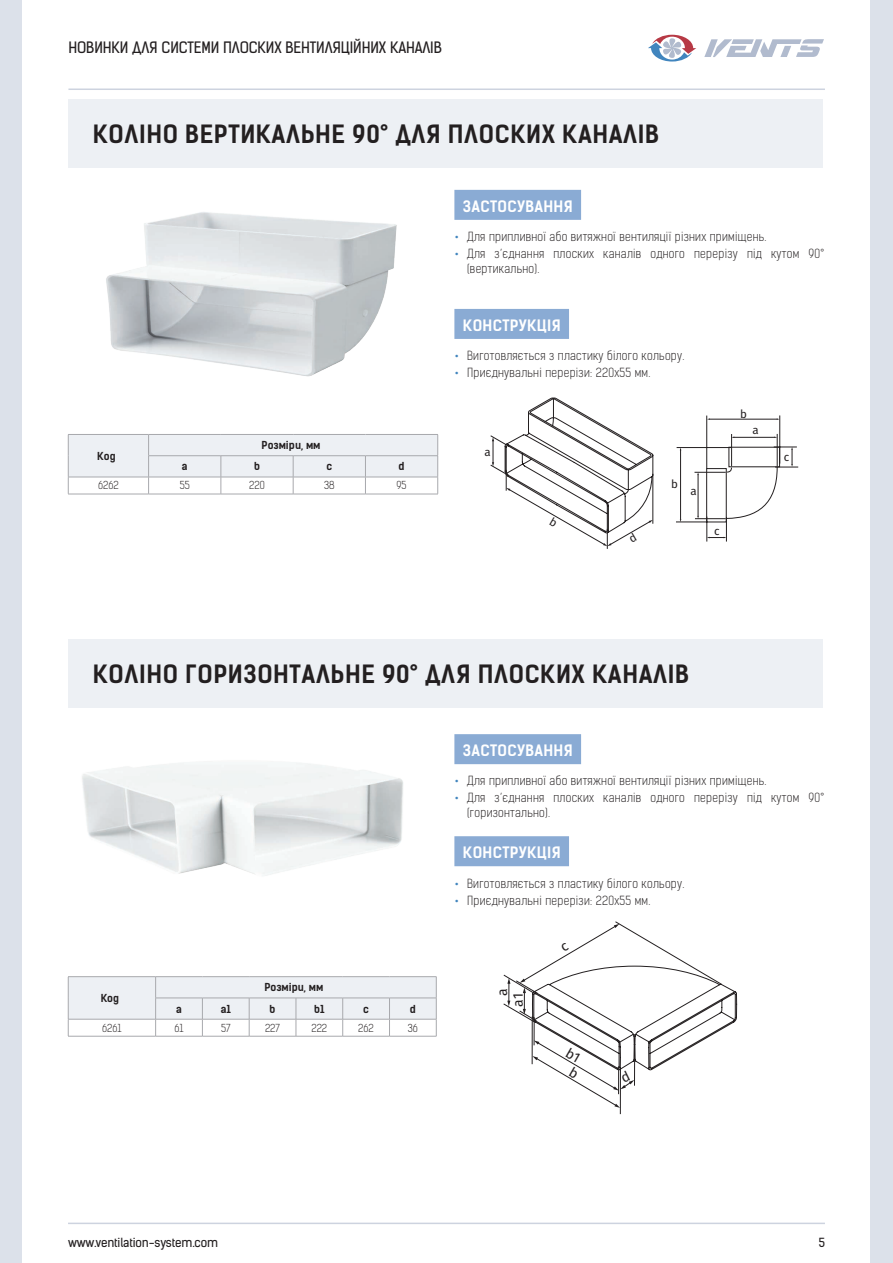
<style>
.page{position:relative;width:893px;height:1263px;background:#fff}
.page>*{position:absolute;margin:0;border:0;box-sizing:border-box;transform-origin:0 0}
.t1{font:24px "Kelson Sans Bold BG";letter-spacing:.025em;color:#231f20}
.t2{font:15px "Kelson Sans Bold BG";letter-spacing:.02em;color:#fff}
.t3{font:15px "Kelson Sans Regular BG";letter-spacing:-.01em;color:#231f20}
.t4{font:13.95px/15.8px "Fira Sans";color:#231f20}
.t5{font:12px/15px "Kelson Sans Light RU";letter-spacing:.025em;color:#231f20}
.t6{font:12px "Kelson Sans Regular BG";letter-spacing:-.01em;color:#231f20}
.t7{font:11.55px "Fira Sans";color:#231f20}
.t8{font:10.5px "Kelson Sans Bold BG";color:#231f20}
.t9{font:300 10.5px "Kelson Sans";color:#231f20}
.s1{font-family:"Kelson Sans";font-weight:700;color:#4185be}
</style>
<div class="page">
<hr style="left:68px;top:89px;width:757px;height:1px;background:#cdd3df">
<hr style="left:68px;top:1222px;width:757px;height:2px;background:#cdd3df">
<div style="left:871px;top:0;width:22px;height:1263px;background:#dce1ea"></div>
<div style="left:0;top:0;width:21px;height:1263px;background:#dce1ea"></div>
<svg style="left:704px;top:39px;width:120px;height:18px"></svg>
<svg style="left:648px;top:35px;width:48px;height:27px"></svg>
<svg style="left:68px;top:434px;width:370px;height:60px"></svg>
<hr style="left:68px;top:494px;width:81px;height:1px;background:#a8a9ad">
<hr style="left:149px;top:494px;width:72px;height:1px;background:#a8a9ad">
<hr style="left:221px;top:494px;width:72px;height:1px;background:#a8a9ad">
<hr style="left:293px;top:494px;width:72px;height:1px;background:#a8a9ad">
<hr style="left:365px;top:494px;width:73px;height:1px;background:#a8a9ad">
<hr style="left:68px;top:976px;width:88px;height:1px;background:#a8a9ad">
<hr style="left:156px;top:976px;width:46px;height:1px;background:#a8a9ad">
<hr style="left:202px;top:976px;width:47px;height:1px;background:#a8a9ad">
<hr style="left:249px;top:976px;width:47px;height:1px;background:#a8a9ad">
<hr style="left:296px;top:976px;width:47px;height:1px;background:#a8a9ad">
<hr style="left:343px;top:976px;width:46px;height:1px;background:#a8a9ad">
<hr style="left:389px;top:976px;width:47px;height:1px;background:#a8a9ad">
<svg style="left:68px;top:977px;width:369px;height:59px"></svg>
<hr style="left:68px;top:1036px;width:88px;height:1px;background:#a8a9ad">
<hr style="left:156px;top:1036px;width:46px;height:1px;background:#a8a9ad">
<hr style="left:202px;top:1036px;width:47px;height:1px;background:#a8a9ad">
<hr style="left:249px;top:1036px;width:47px;height:1px;background:#a8a9ad">
<hr style="left:296px;top:1036px;width:47px;height:1px;background:#a8a9ad">
<hr style="left:343px;top:1036px;width:46px;height:1px;background:#a8a9ad">
<hr style="left:389px;top:1036px;width:47px;height:1px;background:#a8a9ad">
<div style="left:68px;top:99px;width:755px;height:69px;background:#edf0f4"></div>
<div style="left:68px;top:639px;width:755px;height:69px;background:#edf0f4"></div>
<div style="left:454px;top:190px;width:127px;height:30px;background:#8aabd4"></div>
<div style="left:454px;top:309px;width:115px;height:30px;background:#8aabd4"></div>
<div style="left:454px;top:734px;width:127px;height:30px;background:#8aabd4"></div>
<div style="left:454px;top:836px;width:115px;height:30px;background:#8aabd4"></div>
<img style="left:82px;top:763px;width:321px;height:113px">
<hr style="left:676px;top:522px;width:32px;height:1px;background:#231f20">
<hr style="left:779px;top:415px;width:1px;height:49px;background:#231f20">
<hr style="left:706px;top:416px;width:1px;height:53px;background:#231f20">
<hr style="left:677px;top:447px;width:54px;height:1px;background:#231f20">
<hr style="left:680px;top:450px;width:1px;height:70px;background:#231f20">
<hr style="left:731px;top:434px;width:1px;height:32px;background:#231f20">
<hr style="left:709px;top:419px;width:68px;height:1px;background:#231f20">
<hr style="left:694px;top:472px;width:32px;height:1px;background:#231f20">
<hr style="left:695px;top:518px;width:31px;height:1px;background:#231f20">
<hr style="left:698px;top:474px;width:1px;height:42px;background:#231f20">
<hr style="left:734px;top:437px;width:41px;height:1px;background:#231f20">
<hr style="left:777px;top:434px;width:1px;height:32px;background:#231f20">
<svg style="left:706px;top:447px;width:92px;height:94px"></svg>
<img style="left:106px;top:212px;width:291px;height:165px">
<svg style="left:490px;top:398px;width:164px;height:151px"></svg>
<svg style="left:503px;top:921px;width:234px;height:193px"></svg>
<p class="t3" style="left:68px;top:38px;width:375px">НОВИНКИ ДЛЯ СИСТЕМИ ПЛОСКИХ ВЕНТИЛЯЦІЙНИХ КАНАЛІВ</p>
<h1 class="t1" style="left:93px;top:119px;width:568px">КОЛІНО ВЕРТИКАЛЬНЕ 90° ДЛЯ ПЛОСКИХ КАНАЛІВ</h1>
<p class="t2" style="left:463px;top:197px;width:111px">ЗАСТОСУВАННЯ</p>
<p class="t5" style="left:454px;top:229px;width:314px"><span class="s1">•</span> Для припливної або витяжної вентиляції різних приміщень.</p>
<p class="t5" style="left:467px;top:246px;width:359px;text-indent:-13px"><span class="s1">•</span> Для з’єднання плоских каналів одного перерізу під кутом 90° (вертикально).</p>
<p class="t8" style="left:97px;top:449px;width:20px">Код</p>
<p class="t8" style="left:262px;top:439px;width:60px">Розміри, мм</p>
<p class="t8" style="left:182px;top:460px;width:7px">a</p>
<p class="t8" style="left:254px;top:460px;width:7px">b</p>
<p class="t8" style="left:326px;top:460px;width:7px">с</p>
<p class="t8" style="left:399px;top:460px;width:8px">d</p>
<p class="t9" style="left:98px;top:479px;width:22px">6262</p>
<p class="t9" style="left:180px;top:479px;width:11px">55</p>
<p class="t9" style="left:249px;top:479px;width:17px">220</p>
<p class="t9" style="left:324px;top:479px;width:12px">38</p>
<p class="t9" style="left:397px;top:479px;width:11px">95</p>
<p class="t2" style="left:463px;top:316px;width:99px">КОНСТРУКЦІЯ</p>
<p class="t5" style="left:454px;top:348px;width:231px"><span class="s1">•</span> Виготовляється з пластику білого кольору.</p>
<p class="t5" style="left:454px;top:365px;width:197px"><span class="s1">•</span> Приєднувальні перерізи: 220x55 мм.</p>
<p class="t7" style="left:484px;top:444px;width:8px">a</p>
<p class="t7" style="left:671px;top:476px;width:8px">b</p>
<p class="t7" style="left:690px;top:483px;width:8px">a</p>
<p class="t7" style="left:714px;top:523px;width:7px">c</p>
<p class="t7" style="left:740px;top:405px;width:8px">b</p>
<p class="t7" style="left:752px;top:422px;width:8px">a</p>
<p class="t7" style="left:784px;top:449px;width:7px">c</p>
<h1 class="t1" style="left:93px;top:659px;width:598px">КОЛІНО ГОРИЗОНТАЛЬНЕ 90° ДЛЯ ПЛОСКИХ КАНАЛІВ</h1>
<p class="t8" style="left:101px;top:991px;width:20px">Код</p>
<p class="t8" style="left:264px;top:981px;width:60px">Розміри, мм</p>
<p class="t8" style="left:176px;top:1002px;width:7px">a</p>
<p class="t8" style="left:221px;top:1002px;width:12px">a1</p>
<p class="t8" style="left:270px;top:1002px;width:7px">b</p>
<p class="t8" style="left:314px;top:1002px;width:12px">b1</p>
<p class="t8" style="left:363px;top:1002px;width:7px">с</p>
<p class="t8" style="left:410px;top:1002px;width:8px">d</p>
<p class="t9" style="left:102px;top:1021px;width:21px">6261</p>
<p class="t9" style="left:174px;top:1021px;width:11px">61</p>
<p class="t9" style="left:221px;top:1021px;width:11px">57</p>
<p class="t9" style="left:265px;top:1021px;width:17px">227</p>
<p class="t9" style="left:311px;top:1021px;width:17px">222</p>
<p class="t9" style="left:358px;top:1021px;width:17px">262</p>
<p class="t9" style="left:408px;top:1021px;width:12px">36</p>
<p class="t2" style="left:463px;top:741px;width:111px">ЗАСТОСУВАННЯ</p>
<p class="t5" style="left:454px;top:774px;width:314px"><span class="s1">•</span> Для припливної або витяжної вентиляції різних приміщень.</p>
<p class="t5" style="left:467px;top:791px;width:359px;text-indent:-13px"><span class="s1">•</span> Для з’єднання плоских каналів одного перерізу під кутом 90° (горизонтально).</p>
<p class="t2" style="left:463px;top:843px;width:99px">КОНСТРУКЦІЯ</p>
<p class="t5" style="left:454px;top:876px;width:231px"><span class="s1">•</span> Виготовляється з пластику білого кольору.</p>
<p class="t5" style="left:454px;top:893px;width:197px"><span class="s1">•</span> Приєднувальні перерізи: 220x55 мм.</p>
<p class="t4" style="left:495px;top:1007px;width:19px;text-indent:10px;rotate:-90deg">a a1</p>
<p class="t6" style="left:68px;top:1235px;width:152px">www.ventilation-system.com</p>
<p class="t6" style="left:819px;top:1235px;width:8px">5</p>
</div>
